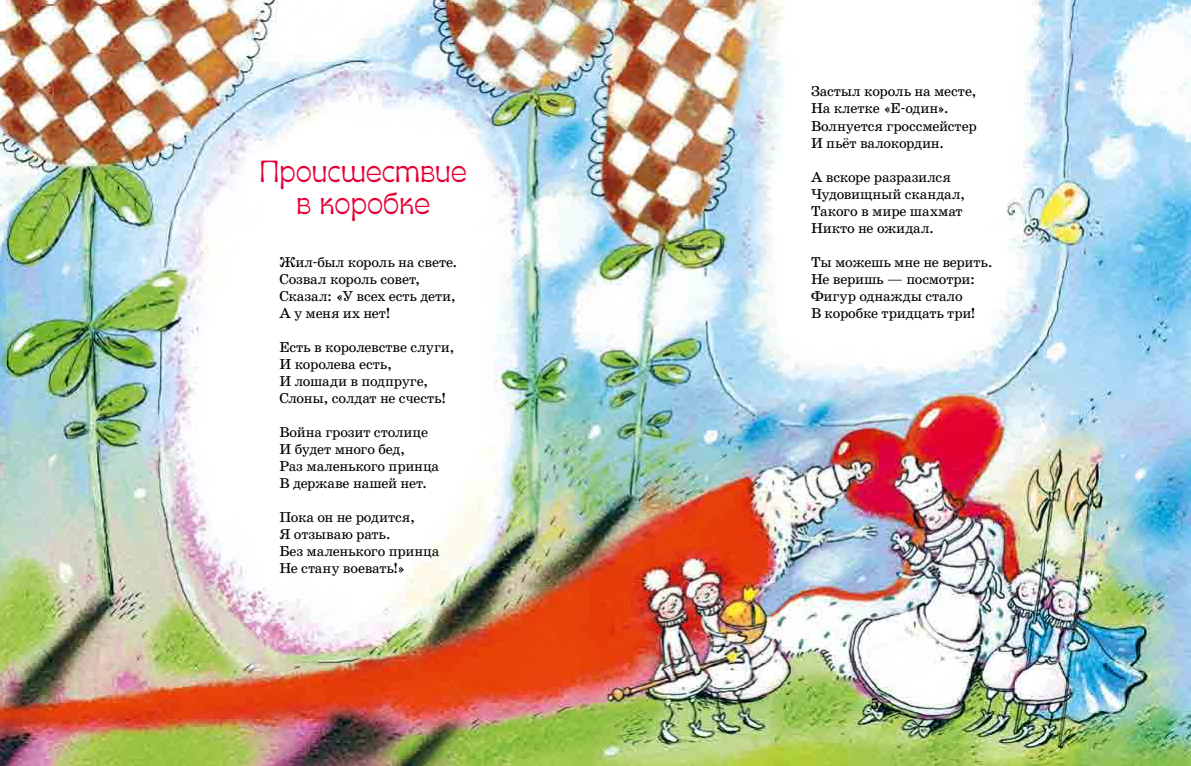
<style>
.page{position:relative;width:1191px;height:766px;background:#fff}
.page>*{position:absolute;margin:0;border:0;box-sizing:border-box;transform-origin:0 0}
.t1{font:30px/32px "Calipso Cyrillic";color:#e40036;text-align:center}
.t2{font:16px "School";color:#000}
.t3{font:14.5px/17px "School";letter-spacing:-.01em;color:#000}
</style>
<div class="page">
<img style="left:0;top:0;width:1191px;height:765px">
<h1 class="t1" style="left:259px;top:156px;width:209px">Происшествие в коробке</h1>
<p class="t3" style="left:279px;top:253px;width:180px">Жил-был король на свете.<br>Созвал король совет,<br>Сказал: «У всех есть дети,<br>А у меня их нет!</p>
<p class="t3" style="left:279px;top:338px;width:176px">Есть в королевстве слуги,<br>И королева есть,<br>И лошади в подпруге,<br>Слоны, солдат не счесть!</p>
<p class="t3" style="left:279px;top:423px;width:161px">Война грозит столице<br>И будет много бед,<br>Раз маленького принца<br>В державе нашей нет.</p>
<p class="t3" style="left:279px;top:508px;width:161px">Пока он не родится,<br>Я отзываю рать.<br>Без маленького принца<br>Не стану воевать!»</p>
<p class="t3" style="left:811px;top:83px;width:167px">Застыл король на месте,<br>На клетке «Е-один».<br>Волнуется гроссмейстер<br>И пьёт валокордин.</p>
<p class="t3" style="left:811px;top:168px;width:156px">А вскоре разразился<br>Чудовищный скандал,<br>Такого в мире шахмат<br>Никто не ожидал.</p>
<p class="t3" style="left:811px;top:253px;width:183px">Ты можешь мне не верить.<br>Не веришь — посмотри:<br>Фигур однажды стало<br>В коробке тридцать три!</p>
<p class="t2" style="left:870px;top:694px;width:11px">5</p>
</div>
